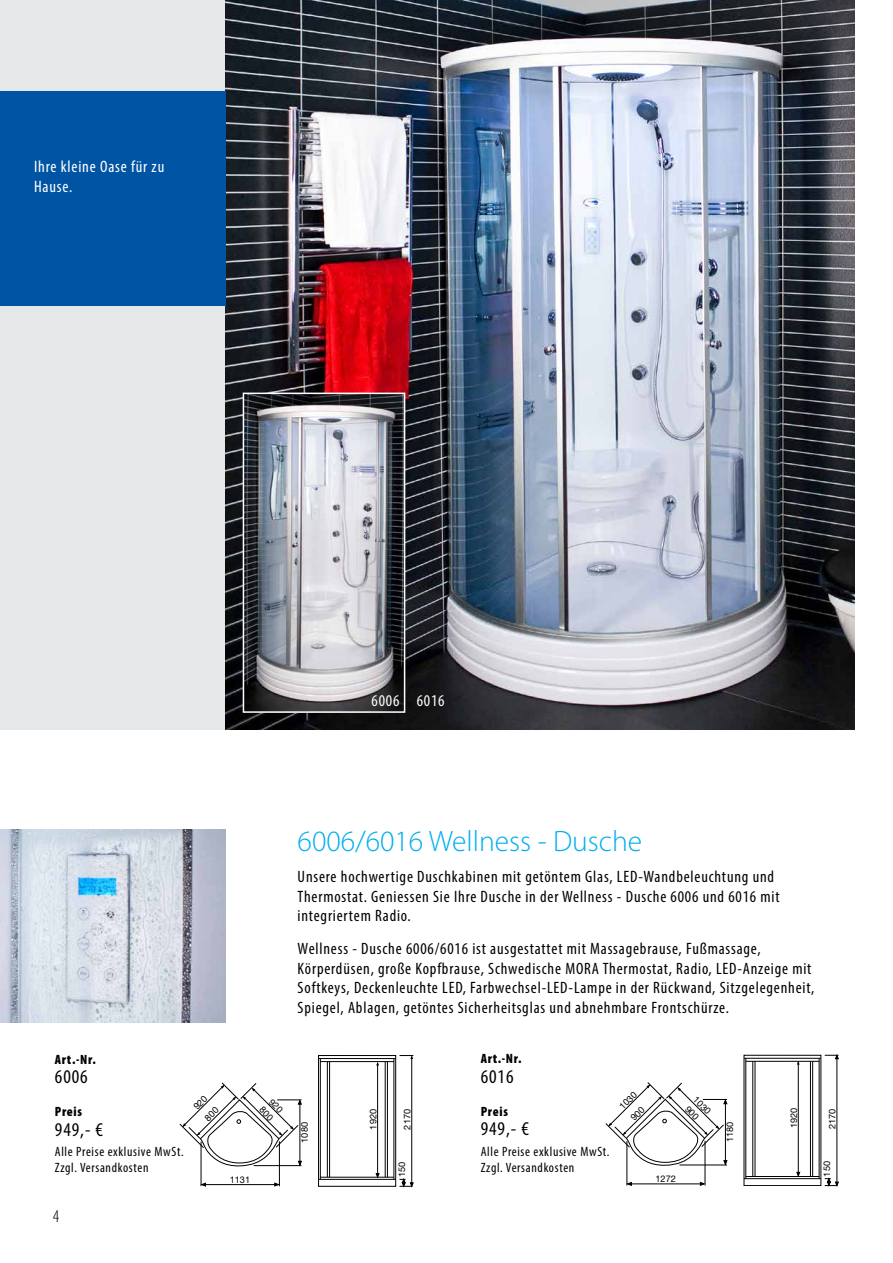
<style>
.page{position:relative;width:893px;height:1263px;background:#fff}
.page>*{position:absolute;margin:0;border:0;box-sizing:border-box;transform-origin:0 0}
.t1{font:300 29.55px "Myriad Pro";color:#00aeef}
.t2{font:condensed 19.5px "Myriad Pro";letter-spacing:.05em;color:#000}
.t3{font:300 condensed 18px "Myriad Pro";color:#000}
.t4{font:condensed 16.65px/20px "Myriad Pro";letter-spacing:.05em;color:#fff}
.t5{font:condensed 16.5px/19.8px "Myriad Pro";letter-spacing:.05em;color:#000}
.t6{font:condensed 16.5px "Myriad Pro";letter-spacing:.05em;color:#fff}
.t7{font:condensed 13.5px/16.2px "Myriad Pro";letter-spacing:.05em;color:#000}
.t8{font:900 condensed 13.5px "Myriad Pro";letter-spacing:.05em;color:#000}
.t9{font:9.3px/12.1px "Helvetica Neue LT Pro";color:#000}
.t10{font:9.15px/12.5px "Helvetica Neue LT Pro";color:#000}
</style>
<div class="page">
<div style="left:318px;top:1055px;width:78px;height:131px;border:1px solid #000"></div>
<hr style="left:319px;top:1179px;width:77px;height:1px;background:#000">
<hr style="left:411px;top:1056px;width:1px;height:129px;background:#000">
<svg style="left:399px;top:1055px;width:14px;height:4px"></svg>
<hr style="left:377px;top:1063px;width:1px;height:113px;background:#000">
<svg style="left:399px;top:1179px;width:14px;height:8px"></svg>
<hr style="left:319px;top:1058px;width:77px;height:1px;background:#000">
<hr style="left:320px;top:1058px;width:1px;height:121px;background:#000">
<hr style="left:394px;top:1058px;width:1px;height:121px;background:#000">
<hr style="left:320px;top:1061px;width:74px;height:1px;background:#000">
<hr style="left:320px;top:1177px;width:74px;height:1px;background:#000">
<hr style="left:387px;top:1061px;width:1px;height:116px;background:#000">
<hr style="left:385px;top:1061px;width:1px;height:116px;background:#000">
<hr style="left:327px;top:1061px;width:1px;height:116px;background:#000">
<hr style="left:329px;top:1061px;width:1px;height:116px;background:#000">
<hr style="left:201px;top:1142px;width:1px;height:44px;background:#000">
<hr style="left:279px;top:1141px;width:1px;height:45px;background:#000">
<hr style="left:202px;top:1184px;width:76px;height:1px;background:#000">
<svg style="left:274px;top:1182px;width:6px;height:5px"></svg>
<div style="left:0;top:0;width:225px;height:729px;background:#e6e7e8"></div>
<img style="left:225px;top:0;width:630px;height:729px">
<div style="left:0;top:91px;width:225px;height:214px;background:#0054a4"></div>
<div style="left:744px;top:1055px;width:77px;height:131px;border:1px solid #000"></div>
<hr style="left:744px;top:1178px;width:77px;height:1px;background:#000">
<hr style="left:837px;top:1056px;width:1px;height:129px;background:#000">
<svg style="left:825px;top:1054px;width:14px;height:6px"></svg>
<svg style="left:825px;top:1178px;width:14px;height:8px"></svg>
<hr style="left:744px;top:1058px;width:77px;height:1px;background:#000">
<hr style="left:745px;top:1058px;width:1px;height:121px;background:#000">
<hr style="left:819px;top:1058px;width:1px;height:121px;background:#000">
<hr style="left:746px;top:1061px;width:73px;height:1px;background:#000">
<hr style="left:746px;top:1176px;width:73px;height:1px;background:#000">
<hr style="left:812px;top:1061px;width:1px;height:115px;background:#000">
<hr style="left:810px;top:1061px;width:1px;height:115px;background:#000">
<hr style="left:752px;top:1061px;width:1px;height:115px;background:#000">
<hr style="left:755px;top:1061px;width:1px;height:115px;background:#000">
<hr style="left:627px;top:1141px;width:1px;height:44px;background:#000">
<hr style="left:705px;top:1141px;width:1px;height:44px;background:#000">
<hr style="left:628px;top:1183px;width:76px;height:1px;background:#000">
<svg style="left:699px;top:1181px;width:7px;height:5px"></svg>
<hr style="left:798px;top:1062px;width:1px;height:113px;background:#000">
<img style="left:0;top:829px;width:225px;height:194px">
<img style="left:246px;top:396px;width:156px;height:314px">
<div style="left:243px;top:393px;width:162px;height:320px;border:2px solid #fff"></div>
<svg style="left:180px;top:1082px;width:122px;height:85px"></svg>
<svg style="left:605px;top:1082px;width:123px;height:84px"></svg>
<p class="t4" style="left:34px;top:156px;width:132px">Ihre kleine Oase für zu<br>Hause.</p>
<p class="t6" style="left:372px;top:690px;width:75px">6006 6016</p>
<p class="t8" style="left:55px;top:1050px;width:42px">Art.-Nr.</p>
<p class="t2" style="left:55px;top:1065px;width:34px">6006</p>
<p class="t8" style="left:55px;top:1103px;width:29px">Preis</p>
<p class="t2" style="left:55px;top:1117px;width:50px">949,- €</p>
<p class="t7" style="left:55px;top:1143px;width:130px">Alle Preise exklusive MwSt.<br>Zzgl. Versandkosten</p>
<p class="t3" style="left:53px;top:1206px;width:8px">4</p>
<h1 class="t1" style="left:298px;top:824px;width:346px">6006/6016 Wellness - Dusche</h1>
<p class="t5" style="left:298px;top:866px;width:483px">Unsere hochwertige Duschkabinen mit getöntem Glas, LED-Wandbeleuchtung und<br>Thermostat. Geniessen Sie Ihre Dusche in der Wellness - Dusche 6006 und 6016 mit integriertem Radio.</p>
<p class="t5" style="left:298px;top:938px;width:518px">Wellness - Dusche 6006/6016 ist ausgestattet mit Massagebrause, Fußmassage, Körperdüsen, große Kopfbrause, Schwedische MORA Thermostat, Radio, LED-Anzeige mit Softkeys, Deckenleuchte LED, Farbwechsel-LED-Lampe in der Rückwand, Sitzgelegenheit, Spiegel, Ablagen, getöntes Sicherheitsglas und abnehmbare Frontschürze.</p>
<p class="t9" style="left:274px;top:1095px;width:18px;rotate:45deg">920<br>800</p>
<p class="t9" style="left:230px;top:1173px;width:22px">1131</p>
<p class="t9" style="left:298px;top:1143px;width:22px;rotate:-90deg">1080</p>
<p class="t9" style="left:367px;top:1129px;width:22px;rotate:-90deg">1920</p>
<p class="t9" style="left:401px;top:1129px;width:22px;rotate:-90deg">2170</p>
<p class="t9" style="left:396px;top:1177px;width:17px;rotate:-90deg">150</p>
<p class="t8" style="left:481px;top:1050px;width:42px">Art.-Nr.</p>
<p class="t2" style="left:481px;top:1064px;width:34px">6016</p>
<p class="t8" style="left:481px;top:1103px;width:29px">Preis</p>
<p class="t2" style="left:481px;top:1117px;width:50px">949,- €</p>
<p class="t7" style="left:481px;top:1143px;width:130px">Alle Preise exklusive MwSt.<br>Zzgl. Versandkosten</p>
<p class="t10" style="left:616px;top:1103px;width:22px;rotate:-45deg">1030</p>
<p class="t10" style="left:699px;top:1093px;width:22px;rotate:45deg">1030<br>900</p>
<p class="t10" style="left:655px;top:1172px;width:22px">1272</p>
<p class="t10" style="left:724px;top:1142px;width:22px;rotate:-90deg">1180</p>
<p class="t10" style="left:787px;top:1128px;width:22px;rotate:-90deg">1920</p>
<p class="t10" style="left:826px;top:1129px;width:22px;rotate:-90deg">2170</p>
<p class="t10" style="left:821px;top:1176px;width:17px;rotate:-90deg">150</p>
</div>
